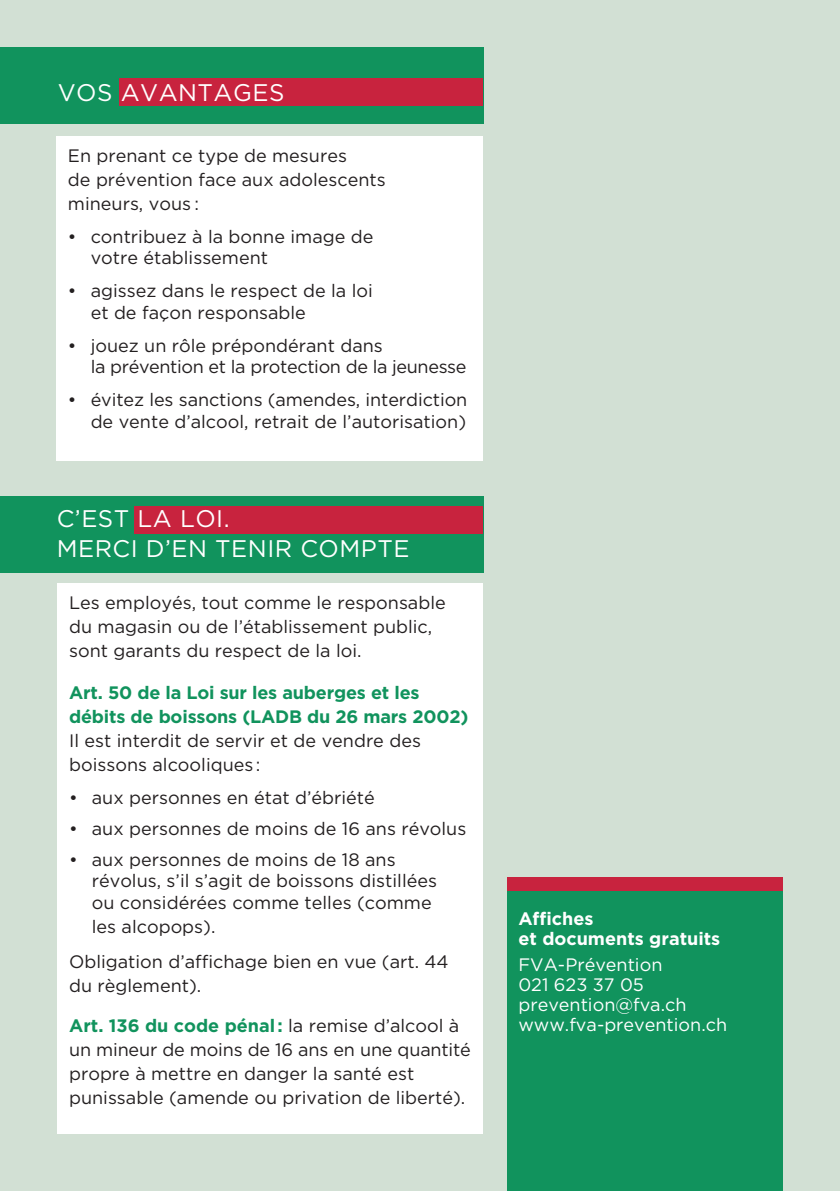
<style>
.page{position:relative;width:840px;height:1191px;background:#fff}
.page>*{position:absolute;margin:0;border:0;box-sizing:border-box;transform-origin:0 0}
.titre_1{font:24px/30px "Gotham";letter-spacing:.02em;color:#fff}
.liste{font:18px/24px "Gotham";color:#231f20}
.liste-2{font:18px/21.6px "Gotham";letter-spacing:-.02em;color:#231f20}
.t1{font:700 18px/24px "Gotham";letter-spacing:-.01em;color:#11935d}
.t2{font:18px "Gotham";color:#fff}
.t3{font:700 18px/20px "Gotham";color:#fff}
.s1{font-weight:700;color:#11935d}
</style>
<div class="page">
<div style="left:0;top:0;width:839px;height:1191px;background:#d2e0d4"></div>
<div style="left:0;top:496px;width:482px;height:76px;background:#11935d"></div>
<div style="left:0;top:47px;width:482px;height:76px;background:#11935d"></div>
<div style="left:506px;top:890px;width:275px;height:301px;background:#11935d"></div>
<div style="left:135px;top:506px;width:347px;height:27px;background:#c8233e"></div>
<div style="left:506px;top:877px;width:275px;height:13px;background:#c8233e"></div>
<div style="left:120px;top:79px;width:362px;height:27px;background:#c8233e"></div>
<div style="left:57px;top:136px;width:425px;height:324px;background:#fff"></div>
<div style="left:58px;top:583px;width:424px;height:551px;background:#fff"></div>
<p class="titre_1" style="left:58px;top:77px;width:228px">VOS AVANTAGES</p>
<p class="liste" style="left:68px;top:143px;width:319px">En prenant ce type de mesures<br>de prévention face aux adolescents mineurs, vous :</p>
<p class="liste" style="left:91px;top:225px;width:284px;line-height:21.6px;text-indent:-23px">• contribuez à la bonne image de votre établissement</p>
<p class="liste" style="left:91px;top:280px;width:283px;line-height:21.6px;text-indent:-23px">• agissez dans le respect de la loi et de façon responsable</p>
<p class="liste-2" style="left:91px;top:334px;width:377px;text-indent:-23px">• jouez un rôle prépondérant dans<br>la prévention et la protection de la jeunesse</p>
<p class="liste" style="left:68px;top:389px;width:400px;line-height:21.6px;text-align:right">• évitez les sanctions (amendes, interdiction de vente d’alcool, retrait de l’autorisation)</p>
<p class="titre_1" style="left:57px;top:503px;width:354px">C’EST LA LOI.<br>MERCI D’EN TENIR COMPTE</p>
<p class="liste" style="left:69px;top:590px;width:378px">Les employés, tout comme le responsable du magasin ou de l’établissement public, sont garants du respect de la loi.</p>
<p class="t1" style="left:69px;top:680px;width:400px">Art. 50 de la Loi sur les auberges et les débits de boissons (LADB du 26 mars 2002)</p>
<p class="liste" style="left:69px;top:728px;width:353px">Il est interdit de servir et de vendre des boissons alcooliques :</p>
<p class="liste" style="left:69px;top:785px;width:307px">• aux personnes en état d’ébriété</p>
<p class="liste" style="left:69px;top:816px;width:398px">• aux personnes de moins de 16 ans révolus</p>
<p class="liste" style="left:92px;top:848px;width:346px;line-height:21.6px;text-indent:-23px">• aux personnes de moins de 18 ans révolus, s’il s’agit de boissons distillées ou considérées comme telles (comme</p>
<p class="liste" style="left:92px;top:914px;width:125px">les alcopops).</p>
<p class="liste" style="left:69px;top:949px;width:381px">Obligation d’affichage bien en vue (art. 44 du règlement).</p>
<p class="liste" style="left:69px;top:1013px;width:403px"><span class="s1">Art. 136 du code pénal:</span> la remise d’alcool à un mineur de moins de 16 ans en une quantité propre à mettre en danger la santé est punissable (amende ou privation de liberté).</p>
<p class="t3" style="left:518px;top:908px;width:203px">Affiches<br>et documents gratuits</p>
<p class="t2" style="left:518px;top:954px;width:145px">FVA-Prévention</p>
<p class="t2" style="left:518px;top:974px;width:127px">021 623 37 05</p>
<p class="t2" style="left:518px;top:994px;width:169px">prevention@fva.ch</p>
<p class="t2" style="left:518px;top:1014px;width:210px">www.fva-prevention.ch</p>
</div>
